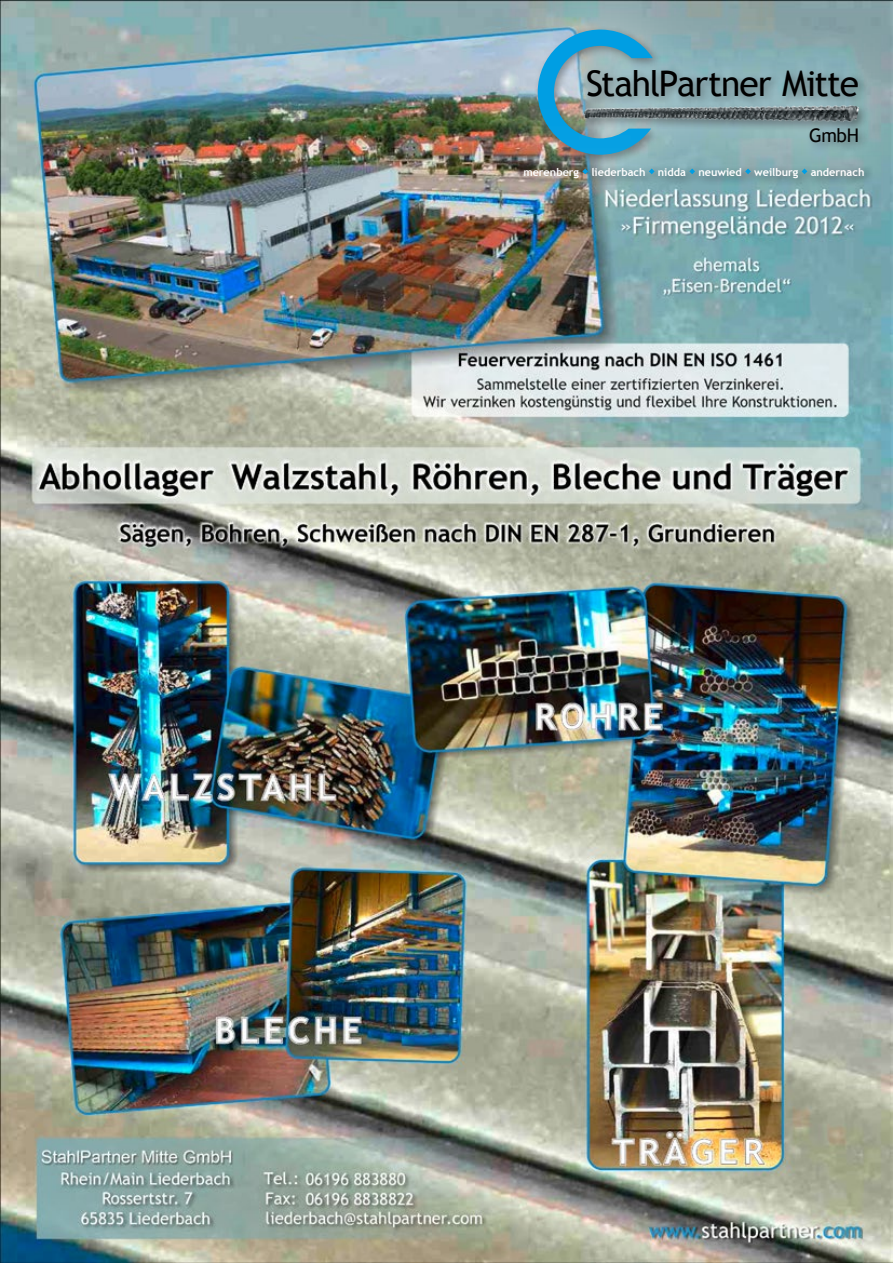
<style>
.page{position:relative;width:893px;height:1263px;background:#fff}
.page>*{position:absolute;margin:0;border:0;box-sizing:border-box;transform-origin:0 0}
.t1{font:35.4px "Trebuchet MS";letter-spacing:-.035em;color:#000}
.t2{font:18.75px "Trebuchet MS";color:#000}
.t3{font:700 10.95px "Trebuchet MS";color:#fff}
</style>
<div class="page">
<img style="left:0;top:0;width:893px;height:1263px">
<svg style="left:477px;top:0;width:416px;height:108px;background:#8ba8ad"></svg>
<svg style="left:537px;top:29px;width:116px;height:79px;background:#71acc4"></svg>
<img style="left:583px;top:103px;width:276px;height:5px">
<img style="left:476px;top:108px;width:417px;height:129px">
<svg style="left:582px;top:169px;width:6px;height:5px"></svg>
<svg style="left:649px;top:169px;width:6px;height:5px"></svg>
<svg style="left:689px;top:169px;width:6px;height:5px"></svg>
<svg style="left:745px;top:169px;width:6px;height:5px"></svg>
<svg style="left:802px;top:169px;width:5px;height:5px"></svg>
<h1 class="t1" style="left:586px;top:62px;width:274px">StahlPartner Mitte</h1>
<h2 class="t2" style="left:809px;top:124px;width:52px">GmbH</h2>
<p class="t3" style="left:523px;top:165px;width:343px">merenberg liederbach nidda neuwied weilburg andernach</p>
</div>
